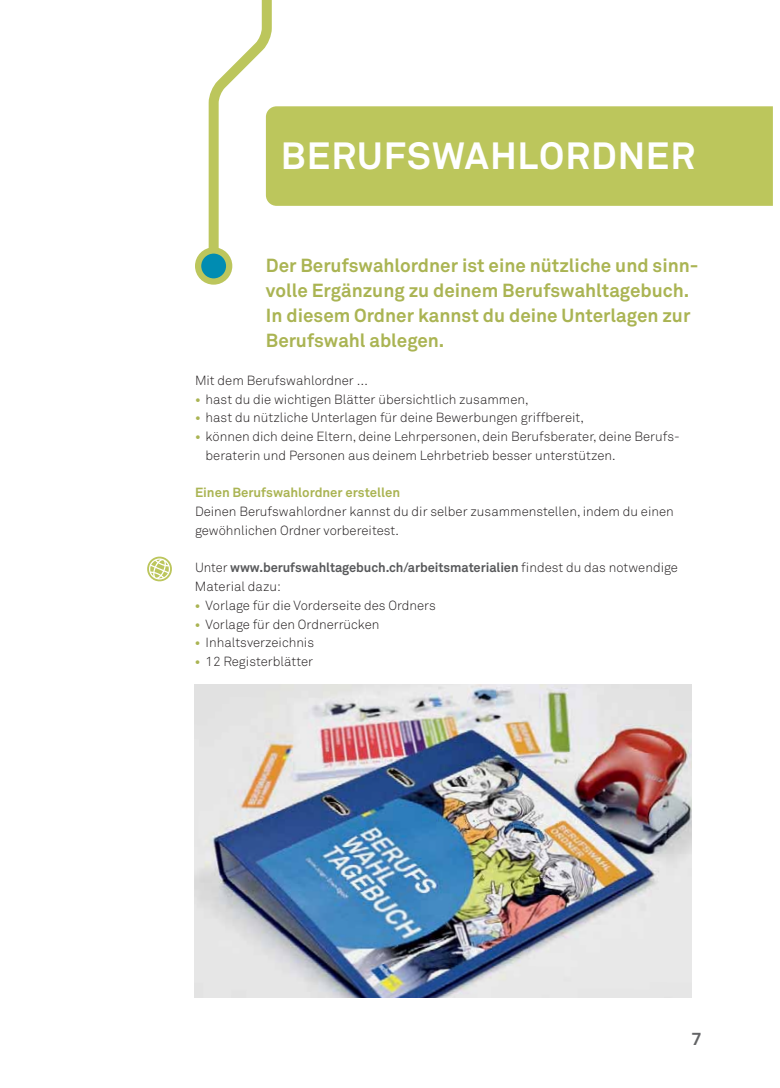
<style>
.page{position:relative;width:780px;height:1088px;background:#fff}
.page>*{position:absolute;margin:0;border:0;box-sizing:border-box;transform-origin:0 0}
.t1{font:700 37.5px "Akkurat Pro";letter-spacing:.025em;color:#fff}
.t2{font:700 18.75px/25px "Akkurat Pro";color:#aab453}
.t3{font:700 17.5px "Akkurat Pro";color:#636466}
.t4{font:300 13.12px/18.8px "Akkurat Pro";color:#231f20}
.t5{font:700 13.12px/18.8px "Akkurat Pro";letter-spacing:-.005em;color:#58595b}
.t6{font:700 13.12px "Akkurat Pro";color:#aab453}
.s1{font-weight:700;color:#aab453}
.s2{font-weight:300;color:#231f20}
</style>
<div class="page">
<img style="left:195px;top:685px;width:496px;height:312px">
<svg style="left:147px;top:556px;width:25px;height:26px"></svg>
<div style="left:277px;top:106px;width:495px;height:100px;background:#bcc65c"></div>
<svg style="left:203px;top:0;width:74px;height:281px"></svg>
<svg style="left:198px;top:250px;width:31px;height:31px"></svg>
<div style="left:195px;top:247px;width:37px;height:38px;border:6px solid #bcc65c;border-radius:50%"></div>
<h1 class="t1" style="left:281px;top:143px;width:415px">BERUFSWAHLORDNER</h1>
<h2 class="t2" style="left:266px;top:255px;width:434px">Der Berufswahlordner ist eine nützliche und sinn&shy;volle Ergänzung zu deinem Berufswahltagebuch.<br>In diesem Ordner kannst du deine Unterlagen zur Berufswahl ablegen.</h2>
<p class="t4" style="left:195px;top:372px;width:174px">Mit dem Berufswahlordner …</p>
<p class="t4" style="left:195px;top:391px;width:335px"><span class="s1">•</span> hast du die wichtigen Blätter übersichtlich zusammen,</p>
<p class="t4" style="left:195px;top:410px;width:390px"><span class="s1">•</span> hast du nützliche Unterlagen für deine Bewerbungen griffbereit,</p>
<p class="t4" style="left:206px;top:429px;width:475px;text-indent:-11px"><span class="s1">•</span> können dich deine Eltern, deine Lehrpersonen, dein Berufsberater, deine Berufs&shy;beraterin und Personen aus deinem Lehrbetrieb besser unterstützen.</p>
<p class="t6" style="left:195px;top:488px;width:206px">Einen Berufswahlordner erstellen</p>
<p class="t4" style="left:195px;top:504px;width:480px">Deinen Berufswahlordner kannst du dir selber zusammenstellen, indem du einen gewöhnlichen Ordner vorbereitest.</p>
<p class="t5" style="left:195px;top:560px;width:484px"><span class="s2">Unter</span> www.berufswahltagebuch.ch/arbeitsmaterialien <span class="s2">findest du das notwendige<br>Material dazu:</span></p>
<p class="t4" style="left:195px;top:597px;width:242px"><span class="s1">•</span> Vorlage für die Vorderseite des Ordners</p>
<p class="t4" style="left:195px;top:616px;width:186px"><span class="s1">•</span> Vorlage für den Ordnerrücken</p>
<p class="t4" style="left:195px;top:635px;width:121px"><span class="s1">•</span> Inhaltsverzeichnis</p>
<p class="t4" style="left:195px;top:654px;width:120px"><span class="s1">•</span> 12 Registerblätter</p>
<h3 class="t3" style="left:691px;top:1033px;width:11px">7</h3>
</div>
